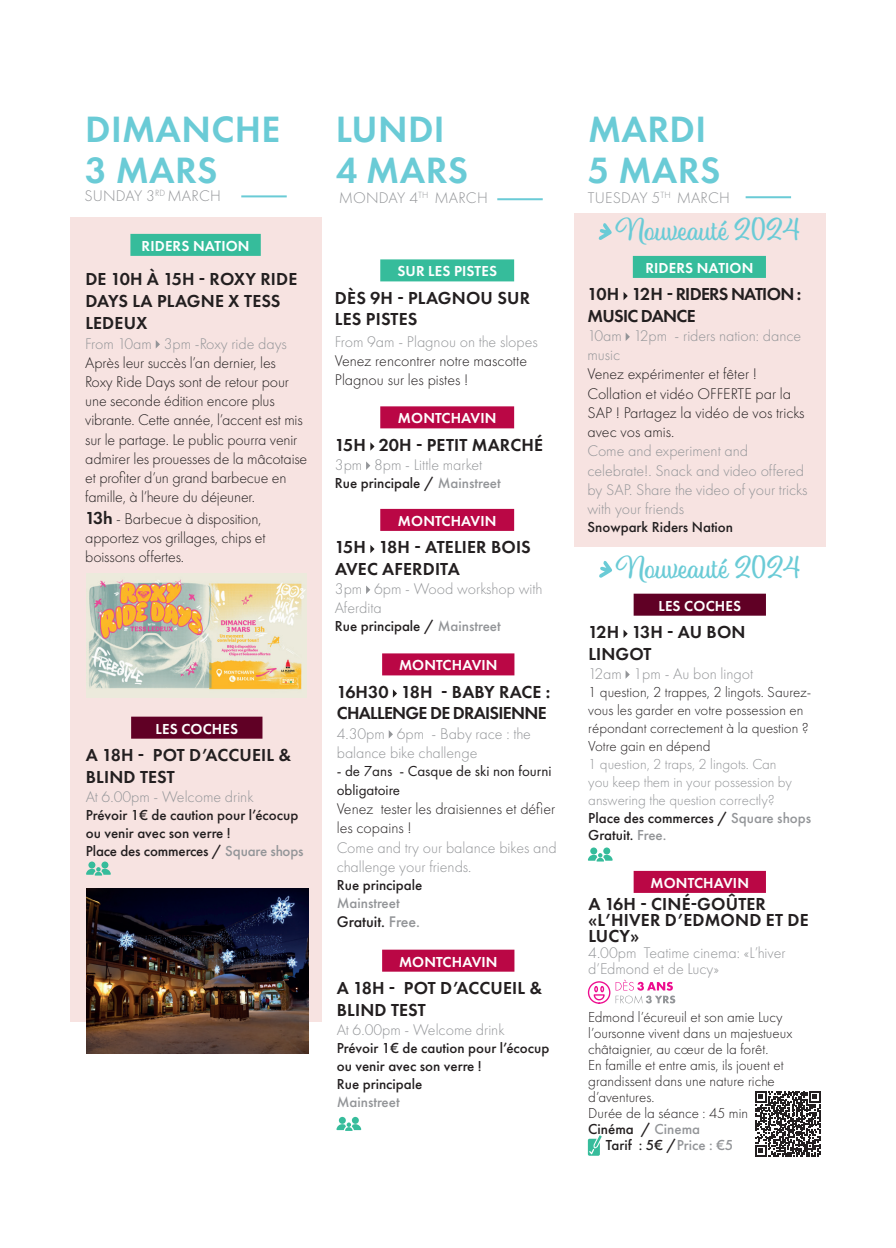
<style>
.page{position:relative;width:896px;height:1248px;background:#fff}
.page>*{position:absolute;margin:0;border:0;box-sizing:border-box;transform-origin:0 0}
.t1{font:600 38px/40px "Futura PT";letter-spacing:.01em;color:#6acbd6}
.t2{font:30px "Eds Market Upright Script";color:#6acbd6}
.t3{font:600 18px/21.6px "Futura PT";letter-spacing:.01em;color:#231f20}
.t4{font:600 18px/21.6px "Futura PT";letter-spacing:-.04em;color:#231f20}
.t5{font:300 16px/19.2px "Futura PT";letter-spacing:-.01em;color:#231f20}
.t6{font:300 16px/19.2px "Futura PT";color:#939598}
.t7{font:500 16px "Futura PT";color:#231f20}
.t8{font:300 15px/18px "Futura PT";color:#231f20}
.t9{font:500 15px/18px "Futura PT";color:#231f20}
.t10{font:300 15px/17.8px "Futura PT";color:#939598}
.t11{font:600 15px "Futura PT";letter-spacing:.01em;color:#fff}
.t12{font:15px/19.2px "Futura PT";color:#231f20}
.t13{font:500 15px "Futura PT";color:#939598}
.s1{font-weight:600;font-size:18px}
.s2{color:#939598}
.s3{font-weight:500;color:#231f20}
.s4{font-weight:500}
</style>
<div class="page">
<div style="left:70px;top:217px;width:251px;height:804px;background:#f7e3e1"></div>
<div style="left:101px;top:861px;width:7px;height:7px;background:#36bc9b;border-radius:50%"></div>
<div style="left:88px;top:861px;width:7px;height:7px;background:#36bc9b;border-radius:50%"></div>
<svg style="left:86px;top:867px;width:25px;height:8px"></svg>
<div style="left:352px;top:1116px;width:7px;height:7px;background:#36bc9b;border-radius:50%"></div>
<div style="left:339px;top:1116px;width:7px;height:7px;background:#36bc9b;border-radius:50%"></div>
<svg style="left:336px;top:1122px;width:25px;height:8px"></svg>
<hr style="left:497px;top:198px;width:46px;height:2px;background:#6acbd6">
<div style="left:574px;top:213px;width:251px;height:333px;background:#f7e3e1"></div>
<div style="left:131px;top:716px;width:131px;height:22px;background:#600025"></div>
<div style="left:382px;top:653px;width:132px;height:22px;background:#ba0745"></div>
<div style="left:382px;top:949px;width:132px;height:22px;background:#ba0745"></div>
<svg style="left:393px;top:689px;width:4px;height:8px"></svg>
<svg style="left:389px;top:730px;width:4px;height:8px"></svg>
<div style="left:380px;top:259px;width:134px;height:22px;background:#36bc9b"></div>
<div style="left:380px;top:406px;width:134px;height:22px;background:#ba0745"></div>
<div style="left:380px;top:509px;width:134px;height:22px;background:#ba0745"></div>
<svg style="left:370px;top:442px;width:4px;height:8px"></svg>
<svg style="left:366px;top:461px;width:4px;height:9px"></svg>
<svg style="left:370px;top:545px;width:4px;height:8px"></svg>
<svg style="left:366px;top:585px;width:4px;height:9px"></svg>
<svg style="left:755px;top:1091px;width:65px;height:65px"></svg>
<svg style="left:587px;top:979px;width:88px;height:25px"></svg>
<img style="left:86px;top:888px;width:223px;height:165px">
<svg style="left:598px;top:223px;width:14px;height:17px"></svg>
<div style="left:633px;top:256px;width:133px;height:22px;background:#36bc9b"></div>
<svg style="left:623px;top:292px;width:5px;height:8px"></svg>
<svg style="left:625px;top:333px;width:5px;height:8px"></svg>
<svg style="left:599px;top:561px;width:13px;height:17px"></svg>
<div style="left:633px;top:593px;width:133px;height:22px;background:#600025"></div>
<div style="left:633px;top:870px;width:133px;height:22px;background:#ba0745"></div>
<svg style="left:623px;top:629px;width:5px;height:9px"></svg>
<svg style="left:625px;top:670px;width:5px;height:8px"></svg>
<svg style="left:588px;top:1135px;width:14px;height:20px"></svg>
<div style="left:603px;top:847px;width:7px;height:7px;background:#36bc9b;border-radius:50%"></div>
<div style="left:590px;top:847px;width:7px;height:7px;background:#36bc9b;border-radius:50%"></div>
<svg style="left:588px;top:853px;width:25px;height:8px"></svg>
<div style="left:130px;top:234px;width:131px;height:22px;background:#36bc9b"></div>
<svg style="left:156px;top:340px;width:4px;height:8px"></svg>
<img style="left:86px;top:573px;width:220px;height:124px">
<hr style="left:745px;top:196px;width:46px;height:2px;background:#6acbd6">
<hr style="left:241px;top:195px;width:46px;height:2px;background:#6acbd6">
<h1 class="t1" style="left:85px;top:109px;width:197px">DIMANCHE<br>3 MARS</h1>
<p class="t6" style="left:84px;top:186px;width:138px">SUNDAY 3<sup>RD</sup> MARCH</p>
<p class="t11" style="left:142px;top:236px;width:109px">RIDERS NATION</p>
<p class="t3" style="left:85px;top:268px;width:213px">DE 10H À 15H - ROXY RIDE<br>DAYS LA PLAGNE X TESS<br>LEDEUX</p>
<p class="t6" style="left:85px;top:334px;width:203px">From 10am 3pm -Roxy ride days</p>
<p class="t5" style="left:85px;top:353px;width:224px">Après leur succès l’an dernier, les Roxy Ride Days sont de retour pour une seconde édition encore plus vibrante. Cette année, l’accent est mis sur le partage. Le public pourra venir admirer les prouesses de la mâcotaise et profiter d’un grand barbecue en famille, à l’heure du déjeuner.</p>
<p class="t5" style="left:85px;top:509px;width:182px"><span class="s1">13h</span> - Barbecue à disposition, apportez vos grillages, chips et boissons offertes.</p>
<p class="t11" style="left:155px;top:719px;width:84px">LES COCHES</p>
<p class="t3" style="left:86px;top:743px;width:207px">A 18H - POT D’ACCUEIL &amp;<br>BLIND TEST</p>
<p class="t6" style="left:86px;top:786px;width:169px">At 6.00pm - Welcome drink</p>
<p class="t9" style="left:86px;top:805px;width:219px">Prévoir 1€ de caution pour l’écocup ou venir avec son verre !<br>Place des commerces / <span class="s2">Square shops</span></p>
<h1 class="t1" style="left:336px;top:109px;width:134px">LUNDI<br>4 MARS</h1>
<p class="t6" style="left:339px;top:188px;width:151px">MONDAY 4<sup>TH</sup> MARCH</p>
<p class="t11" style="left:397px;top:262px;width:101px">SUR LES PISTES</p>
<p class="t3" style="left:335px;top:287px;width:196px">DÈS 9H - PLAGNOU SUR<br>LES PISTES</p>
<p class="t6" style="left:335px;top:332px;width:204px">From 9am - Plagnou on the slopes</p>
<p class="t5" style="left:335px;top:351px;width:194px">Venez rencontrer notre mascotte<br>Plagnou sur les pistes !</p>
<p class="t11" style="left:398px;top:409px;width:100px">MONTCHAVIN</p>
<p class="t3" style="left:335px;top:433px;width:210px">15H 20H - PETIT MARCHÉ</p>
<p class="t6" style="left:335px;top:455px;width:149px">3pm 8pm - Little market</p>
<p class="t9" style="left:335px;top:474px;width:167px">Rue principale / <span class="s2">Mainstreet</span></p>
<p class="t11" style="left:398px;top:511px;width:100px">MONTCHAVIN</p>
<p class="t3" style="left:335px;top:536px;width:197px">15H 18H - ATELIER BOIS<br>AVEC AFERDITA</p>
<p class="t6" style="left:335px;top:579px;width:209px">3pm 6pm - Wood workshop with<br>Aferdita</p>
<p class="t9" style="left:335px;top:617px;width:167px">Rue principale / <span class="s2">Mainstreet</span></p>
<p class="t11" style="left:399px;top:656px;width:100px">MONTCHAVIN</p>
<p class="t4" style="left:337px;top:680px;width:215px">16H30 18H - BABY RACE :<br>CHALLENGE DE DRAISIENNE</p>
<p class="t6" style="left:337px;top:723px;width:195px">4.30pm 6pm - Baby race : the balance bike challenge</p>
<p class="t12" style="left:337px;top:761px;width:216px">- de 7ans - Casque de ski non fourni obligatoire</p>
<p class="t5" style="left:337px;top:799px;width:220px">Venez tester les draisiennes et défier les copains !</p>
<p class="t6" style="left:337px;top:837px;width:221px">Come and try our balance bikes and challenge your friends.</p>
<p class="t9" style="left:337px;top:875px;width:87px">Rue principale</p>
<p class="t13" style="left:337px;top:893px;width:64px">Mainstreet</p>
<p class="t7" style="left:337px;top:912px;width:85px">Gratuit. <span class="s2">Free.</span></p>
<p class="t11" style="left:399px;top:952px;width:100px">MONTCHAVIN</p>
<p class="t3" style="left:337px;top:976px;width:207px">A 18H - POT D’ACCUEIL &amp;<br>BLIND TEST</p>
<p class="t6" style="left:337px;top:1019px;width:169px">At 6.00pm - Welcome drink</p>
<p class="t9" style="left:337px;top:1038px;width:214px">Prévoir 1€ de caution pour l’écocup ou venir avec son verre !<br>Rue principale</p>
<p class="t13" style="left:337px;top:1092px;width:64px">Mainstreet</p>
<h1 class="t1" style="left:588px;top:109px;width:134px">MARDI<br>5 MARS</h1>
<p class="t6" style="left:588px;top:188px;width:143px">TUESDAY 5<sup>TH</sup> MARCH</p>
<h2 class="t2" style="left:616px;top:212px;width:186px">Nouveauté 2024</h2>
<p class="t11" style="left:645px;top:258px;width:109px">RIDERS NATION</p>
<p class="t4" style="left:587px;top:283px;width:215px">10H 12H - RIDERS NATION :<br>MUSIC DANCE</p>
<p class="t6" style="left:587px;top:326px;width:215px">10am 12pm - riders nation: dance music</p>
<p class="t5" style="left:587px;top:364px;width:219px">Venez expérimenter et fêter !<br>Collation et vidéo OFFERTE par la<br>SAP ! Partagez la vidéo de vos tricks avec vos amis.</p>
<p class="t6" style="left:587px;top:441px;width:221px">Come and experiment and celebrate!. Snack and video offered by SAP. Share the video of your tricks with your friends</p>
<p class="t9" style="left:587px;top:518px;width:147px">Snowpark Riders Nation</p>
<h2 class="t2" style="left:616px;top:549px;width:186px">Nouveauté 2024</h2>
<p class="t11" style="left:658px;top:596px;width:84px">LES COCHES</p>
<p class="t3" style="left:588px;top:621px;width:159px">12H 13H - AU BON<br>LINGOT</p>
<p class="t6" style="left:588px;top:664px;width:166px">12am 1pm - Au bon lingot</p>
<p class="t8" style="left:588px;top:683px;width:224px">1 question, 2 trappes, 2 lingots. Saurez&shy;vous les garder en votre possession en répondant correctement à la question ?<br>Votre gain en dépend</p>
<p class="t10" style="left:588px;top:755px;width:224px">1 question, 2 traps, 2 lingots. Can<br>you keep them in your possession by answering the question correctly?<br><span class="s3">Place des commerces /</span> <span class="s4">Square shops<br></span><span class="s3">Gratuit.</span> <span class="s4">Free.</span></p>
<p class="t11" style="left:650px;top:873px;width:100px">MONTCHAVIN</p>
<p class="t3" style="left:588px;top:895px;width:222px;line-height:16px">A 16H - CINÉ-GOÛTER «L’HIVER D’EDMOND ET DE<br>LUCY»</p>
<p class="t6" style="left:588px;top:944px;width:199px;line-height:16px">4.00pm Teatime cinema: «L’hiver d’Edmond et de Lucy»</p>
<p class="t8" style="left:588px;top:1007px;width:196px">Edmond l’écureuil et son amie Lucy</p>
<p class="t8" style="left:588px;top:1023px;width:206px">l’oursonne vivent dans un majestueux</p>
<p class="t8" style="left:588px;top:1039px;width:182px">châtaignier, au cœur de la forêt.</p>
<p class="t8" style="left:588px;top:1055px;width:197px">En famille et entre amis, ils jouent et</p>
<p class="t8" style="left:588px;top:1071px;width:188px">grandissent dans une nature riche</p>
<p class="t8" style="left:588px;top:1087px;width:68px">d’aventures.</p>
<p class="t8" style="left:588px;top:1103px;width:161px">Durée de la séance : 45 min</p>
<p class="t9" style="left:588px;top:1119px;width:113px">Cinéma / <span class="s2">Cinema</span></p>
<p class="t9" style="left:606px;top:1135px;width:129px">Tarif : 5€ /<span class="s2">Price : €5</span></p>
</div>
